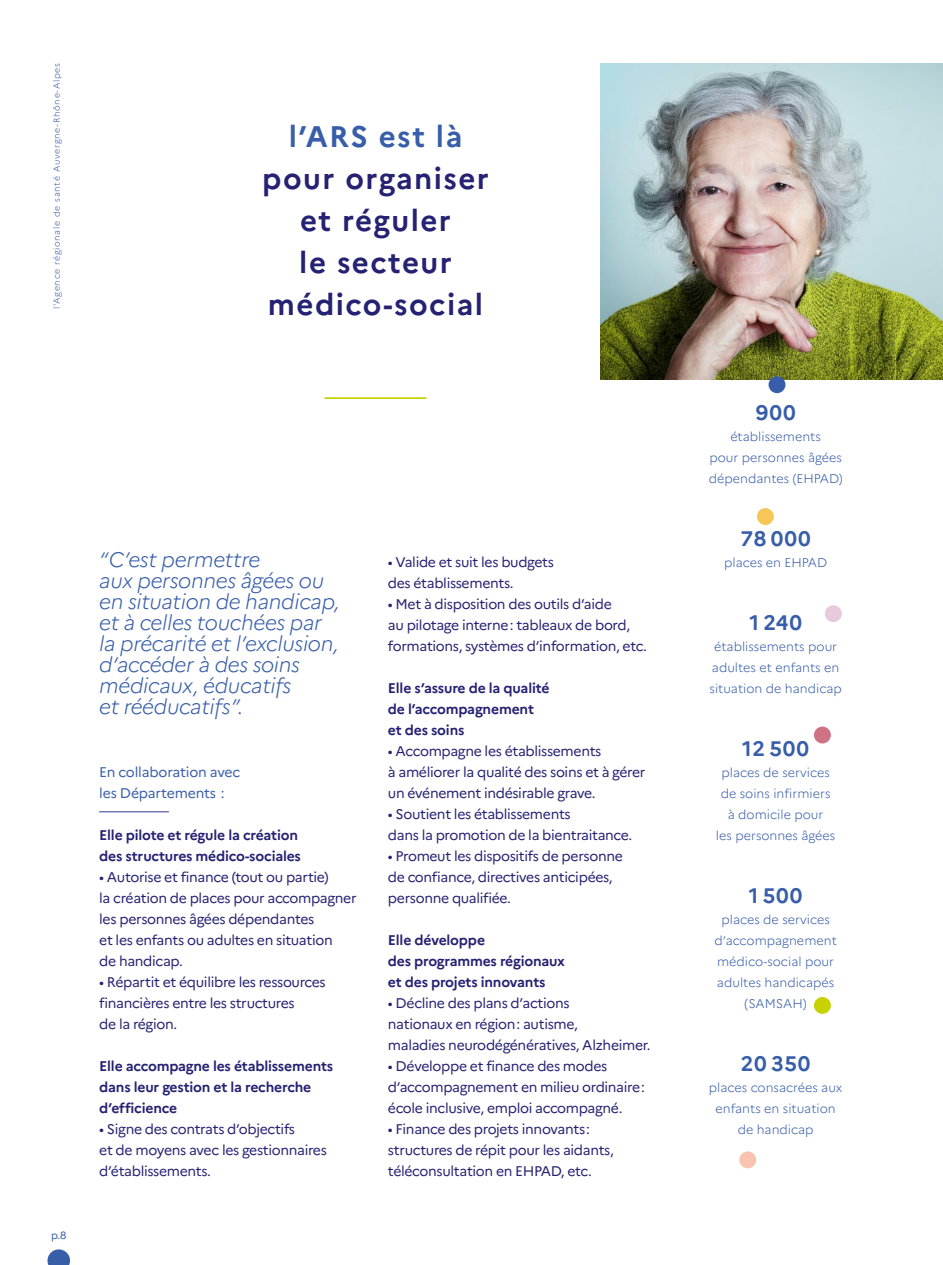
<style>
.page{position:relative;width:943px;height:1265px;background:#fff}
.page>*{position:absolute;margin:0;border:0;box-sizing:border-box;transform-origin:0 0}
.t1{font:700 29.75px/42px "Marianne";letter-spacing:.05em;color:#252173;text-align:center}
.t2{font:italic 300 21px/21px "Marianne";letter-spacing:-.015em;color:#385ea9}
.t3{font:700 21px "Marianne";letter-spacing:.04em;color:#385ea9}
.t4{font:14px/21px "Marianne";letter-spacing:-.025em;color:#252173}
.t5{font:700 14px/21px "Marianne";letter-spacing:-.015em;color:#252173}
.t6{font:14px/21px "Marianne";letter-spacing:-.015em;color:#385ea9}
.t7{font:300 12.6px/21px "Marianne";color:#385ea9;text-align:center}
.t8{font:10.5px "Marianne";color:#385ea9}
.t9{font:300 8.75px "Marianne";letter-spacing:.08em;color:#385ea9}
.s1{color:#385ea9}
</style>
<div class="page">
<svg style="left:47px;top:1249px;width:23px;height:16px"></svg>
<hr style="left:99px;top:811px;width:70px;height:1px;background:#394195">
<img style="left:600px;top:63px;width:343px;height:316px">
<hr style="left:324px;top:397px;width:102px;height:2px;background:#c7d300">
<div style="left:756px;top:508px;width:17px;height:17px;background:#f7c656;border-radius:50%"></div>
<div style="left:739px;top:1151px;width:17px;height:17px;background:#f9c4af;border-radius:50%"></div>
<div style="left:814px;top:997px;width:16px;height:17px;background:#c7d300;border-radius:50%"></div>
<div style="left:824px;top:605px;width:17px;height:17px;background:#e9c9de;border-radius:50%"></div>
<div style="left:814px;top:727px;width:16px;height:16px;background:#cf7285;border-radius:50%"></div>
<div style="left:768px;top:376px;width:17px;height:17px;background:#385ea9;border-radius:50%"></div>
<p class="t9" style="left:51px;top:309px;width:248px;rotate:-90deg">l’Agence régionale de santé Auvergne-Rhône-Alpes</p>
<p class="t1" style="left:262px;top:115px;width:228px"><span class="s1">l’ARS est là </span>pour organiser et réguler<br>le secteur médico-social</p>
<p class="t8" style="left:51px;top:1229px;width:17px">p.8</p>
<p class="t2" style="left:99px;top:549px;width:242px">“ C’est permettre<br>aux personnes âgées ou en situation de handicap, et à celles touchées par la précarité et l’exclusion, d’accéder à des soins médicaux, éducatifs<br>et rééducatifs ”.</p>
<p class="t6" style="left:99px;top:761px;width:143px">En collaboration avec les Départements :</p>
<p class="t5" style="left:99px;top:824px;width:203px">Elle pilote et régule la création des structures médico-sociales</p>
<p class="t4" style="left:99px;top:866px;width:259px">• Autorise et finance (tout ou partie)<br>la création de places pour accompagner les personnes âgées dépendantes<br>et les enfants ou adultes en situation<br>de handicap.</p>
<p class="t4" style="left:99px;top:971px;width:228px">• Répartit et équilibre les ressources financières entre les structures<br>de la région.</p>
<p class="t5" style="left:99px;top:1055px;width:235px">Elle accompagne les établissements dans leur gestion et la recherche d’efficience</p>
<p class="t4" style="left:99px;top:1118px;width:229px">• Signe des contrats d’objectifs<br>et de moyens avec les gestionnaires d’établissements.</p>
<p class="t4" style="left:388px;top:551px;width:167px">• Valide et suit les budgets des établissements.</p>
<p class="t4" style="left:388px;top:593px;width:260px">• Met à disposition des outils d’aide<br>au pilotage interne : tableaux de bord, formations, systèmes d’information, etc.</p>
<p class="t5" style="left:388px;top:677px;width:163px">Elle s’assure de la qualité de l’accompagnement et des soins</p>
<p class="t4" style="left:388px;top:740px;width:259px">• Accompagne les établissements<br>à améliorer la qualité des soins et à gérer un événement indésirable grave.</p>
<p class="t4" style="left:388px;top:803px;width:246px">• Soutient les établissements<br>dans la promotion de la bientraitance.</p>
<p class="t4" style="left:388px;top:845px;width:236px">• Promeut les dispositifs de personne de confiance, directives anticipées, personne qualifiée.</p>
<p class="t5" style="left:388px;top:929px;width:179px">Elle développe<br>des programmes régionaux et des projets innovants</p>
<p class="t4" style="left:388px;top:992px;width:264px">• Décline des plans d’actions<br>nationaux en région : autisme,<br>maladies neurodégénératives, Alzheimer.</p>
<p class="t4" style="left:388px;top:1055px;width:259px">• Développe et finance des modes d’accompagnement en milieu ordinaire : école inclusive, emploi accompagné.</p>
<p class="t4" style="left:388px;top:1118px;width:227px">• Finance des projets innovants : structures de répit pour les aidants, téléconsultation en EHPAD, etc.</p>
<p class="t3" style="left:755px;top:400px;width:41px">900</p>
<p class="t7" style="left:708px;top:426px;width:135px">établissements<br>pour personnes âgées dépendantes (EHPAD)</p>
<p class="t3" style="left:740px;top:526px;width:71px">78 000</p>
<p class="t7" style="left:724px;top:552px;width:105px">places en EHPAD</p>
<p class="t3" style="left:749px;top:610px;width:54px">1 240</p>
<p class="t7" style="left:709px;top:636px;width:134px">établissements pour adultes et enfants en situation de handicap</p>
<p class="t3" style="left:742px;top:736px;width:68px">12 500</p>
<p class="t7" style="left:716px;top:762px;width:121px">places de services de soins infirmiers à domicile pour<br>les personnes âgées</p>
<p class="t3" style="left:748px;top:883px;width:55px">1 500</p>
<p class="t7" style="left:714px;top:909px;width:124px">places de services d’accompagnement médico-social pour adultes handicapés (SAMSAH)</p>
<p class="t3" style="left:740px;top:1051px;width:71px">20 350</p>
<p class="t7" style="left:709px;top:1077px;width:135px">places consacrées aux enfants en situation de handicap</p>
</div>
